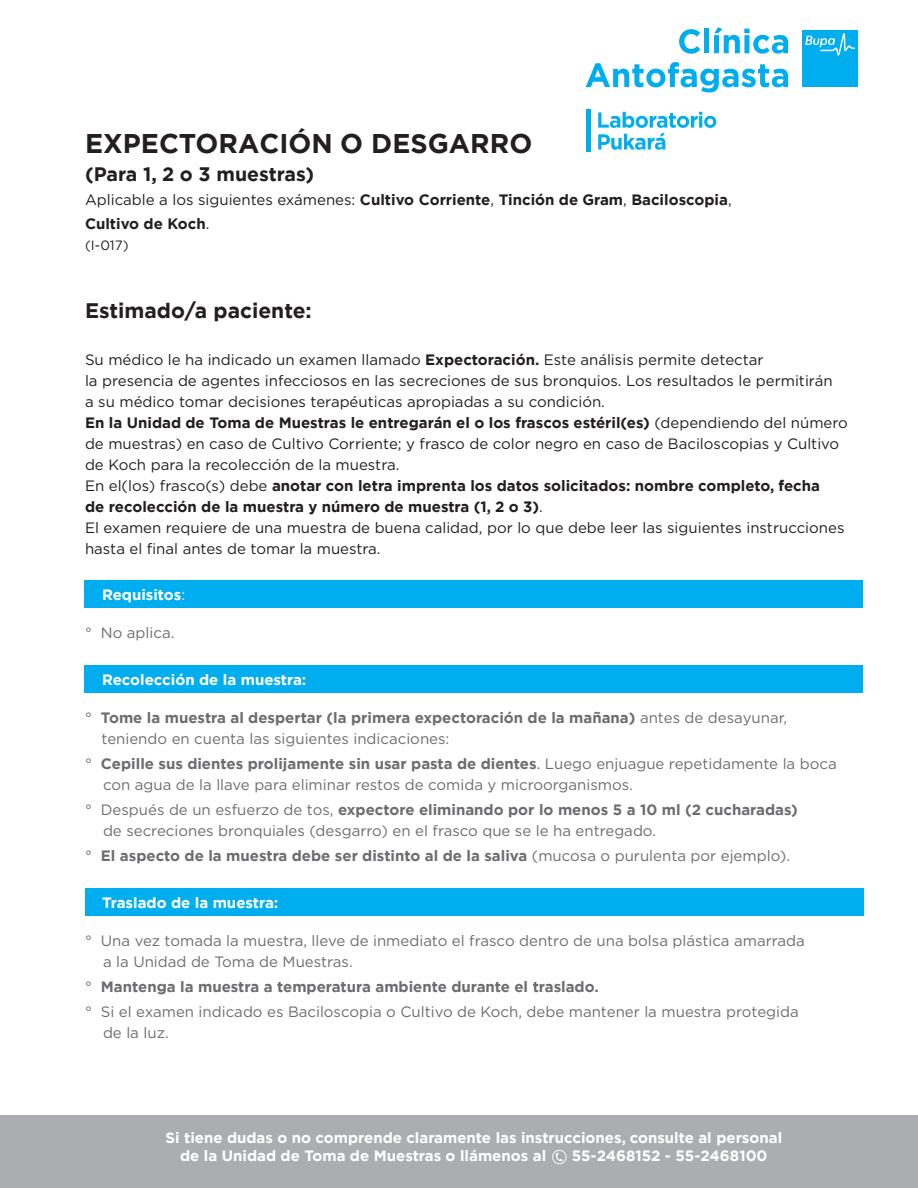
<style>
.page{position:relative;width:918px;height:1188px;background:#fff}
.page>*{position:absolute;margin:0;border:0;box-sizing:border-box;transform-origin:0 0}
.TITULOsubtitulo{font:700 27px "Gotham";color:#231f20}
.subtitulo{font:700 21px "Gotham";color:#231f20}
.SUBTITULOtitulo{font:700 19.5px "Gotham";color:#231f20}
.parrafo{font:15px/21px "Gotham";color:#231f20}
.bulet{font:15px/21px "Gotham";color:#6c6d70}
.subtitulo2_blanco{font:700 15px/18px "Gotham";color:#fff}
.SUBTITULOtitulo-2{font:700 15px/24px "Gotham";color:#231f20}
.bulet_final{font:700 15px "Gotham";color:#6c6d70}
.bulet-2{font:700 15px "Gotham";color:#6c6d70}
.bulet_final-2{font:15px "Gotham";color:#6c6d70}
.subtitulo-2{font:13.5px "Gotham";color:#231f20}
.s1{font-weight:400}
.s2{font-weight:700}
</style>
<div class="page">
<div style="left:0;top:1115px;width:918px;height:73px;background:#acadb1"></div>
<svg style="left:552px;top:1150px;width:15px;height:14px"></svg>
<svg style="left:679px;top:29px;width:21px;height:25px"></svg>
<div style="left:704px;top:29px;width:5px;height:24px;background:#00aeef"></div>
<svg style="left:714px;top:27px;width:74px;height:27px"></svg>
<svg style="left:586px;top:62px;width:202px;height:30px"></svg>
<div style="left:803px;top:30px;width:55px;height:57px;background:#00aeef"></div>
<svg style="left:805px;top:33px;width:50px;height:23px"></svg>
<div style="left:586px;top:110px;width:5px;height:42px;background:#00aeef"></div>
<svg style="left:598px;top:112px;width:118px;height:38px"></svg>
<div style="left:85px;top:888px;width:779px;height:27px;background:#00aeef"></div>
<div style="left:84px;top:580px;width:779px;height:28px;background:#00aeef"></div>
<div style="left:85px;top:665px;width:778px;height:28px;background:#00aeef"></div>
<p class="TITULOsubtitulo" style="left:85px;top:125px;width:449px">EXPECTORACIÓN O DESGARRO</p>
<p class="SUBTITULOtitulo" style="left:85px;top:161px;width:231px">(Para 1, 2 o 3 muestras)</p>
<p class="SUBTITULOtitulo-2" style="left:85px;top:188px;width:648px"><span class="s1">Aplicable a los siguientes exámenes:</span> Cultivo Corriente<span class="s1">,</span> Tinción de Gram<span class="s1">,</span> Baciloscopia<span class="s1">,<br></span>Cultivo de Koch<span class="s1">.</span></p>
<p class="subtitulo-2" style="left:85px;top:236px;width:45px">(I-017)</p>
<p class="subtitulo" style="left:85px;top:297px;width:228px">Estimado/a paciente:</p>
<p class="parrafo" style="left:85px;top:349px;width:764px">Su médico le ha indicado un examen llamado <span class="s2">Expectoración.</span> Este análisis permite detectar<br>la presencia de agentes infecciosos en las secreciones de sus bronquios. Los resultados le permitirán<br>a su médico tomar decisiones terapéuticas apropiadas a su condición.<br><span class="s2">En la Unidad de Toma de Muestras le entregarán el o los frascos estéril(es)</span> (dependiendo del número de muestras) en caso de Cultivo Corriente; y frasco de color negro en caso de Baciloscopias y Cultivo de Koch para la recolección de la muestra.<br>En el(los) frasco(s) debe <span class="s2">anotar con letra imprenta los datos solicitados: nombre completo, fecha<br>de recolección de la muestra y número de muestra (1, 2 o 3)</span>.<br>El examen requiere de una muestra de buena calidad, por lo que debe leer las siguientes instrucciones hasta el final antes de tomar la muestra.</p>
<p class="subtitulo2_blanco" style="left:102px;top:586px;width:85px">Requisitos<span class="s1">:</span></p>
<p class="bulet_final-2" style="left:85px;top:623px;width:91px">° No aplica.</p>
<p class="subtitulo2_blanco" style="left:102px;top:670px;width:206px">Recolección de la muestra:</p>
<p class="bulet" style="left:102px;top:707px;width:687px;text-indent:-16px">° <span class="s2">Tome la muestra al despertar (la primera expectoración de la mañana)</span> antes de desayunar, teniendo en cuenta las siguientes indicaciones:</p>
<p class="bulet" style="left:103px;top:753px;width:735px;text-indent:-18px">° <span class="s2">Cepille sus dientes prolijamente sin usar pasta de dientes</span>. Luego enjuague repetidamente la boca con agua de la llave para eliminar restos de comida y microorganismos.</p>
<p class="bulet" style="left:103px;top:799px;width:696px;text-indent:-18px">° Después de un esfuerzo de tos, <span class="s2">expectore eliminando por lo menos 5 a 10 ml (2 cucharadas) </span>de secreciones bronquiales (desgarro) en el frasco que se le ha entregado.</p>
<p class="bulet_final" style="left:85px;top:846px;width:707px"><span class="s1">°</span> El aspecto de la muestra debe ser distinto al de la saliva <span class="s1">(mucosa o purulenta por ejemplo).</span></p>
<p class="subtitulo2_blanco" style="left:102px;top:894px;width:178px">Traslado de la muestra:</p>
<p class="bulet" style="left:103px;top:930px;width:703px;text-indent:-18px">° Una vez tomada la muestra, lleve de inmediato el frasco dentro de una bolsa plástica amarrada a la Unidad de Toma de Muestras.</p>
<p class="bulet-2" style="left:85px;top:977px;width:515px"><span class="s1">°</span> Mantenga la muestra a temperatura ambiente durante el traslado.</p>
<p class="bulet" style="left:103px;top:1001px;width:697px;text-indent:-18px">° Si el examen indicado es Baciloscopia o Cultivo de Koch, debe mantener la muestra protegida de la luz.</p>
<p class="subtitulo2_blanco" style="left:180px;top:1129px;width:604px;text-indent:-15px">Si tiene dudas o no comprende claramente las instrucciones, consulte al personal de la Unidad de Toma de Muestras o llámenos al</p>
<p class="subtitulo2_blanco" style="left:572px;top:1147px;width:197px">55-2468152 - 55-2468100</p>
</div>
